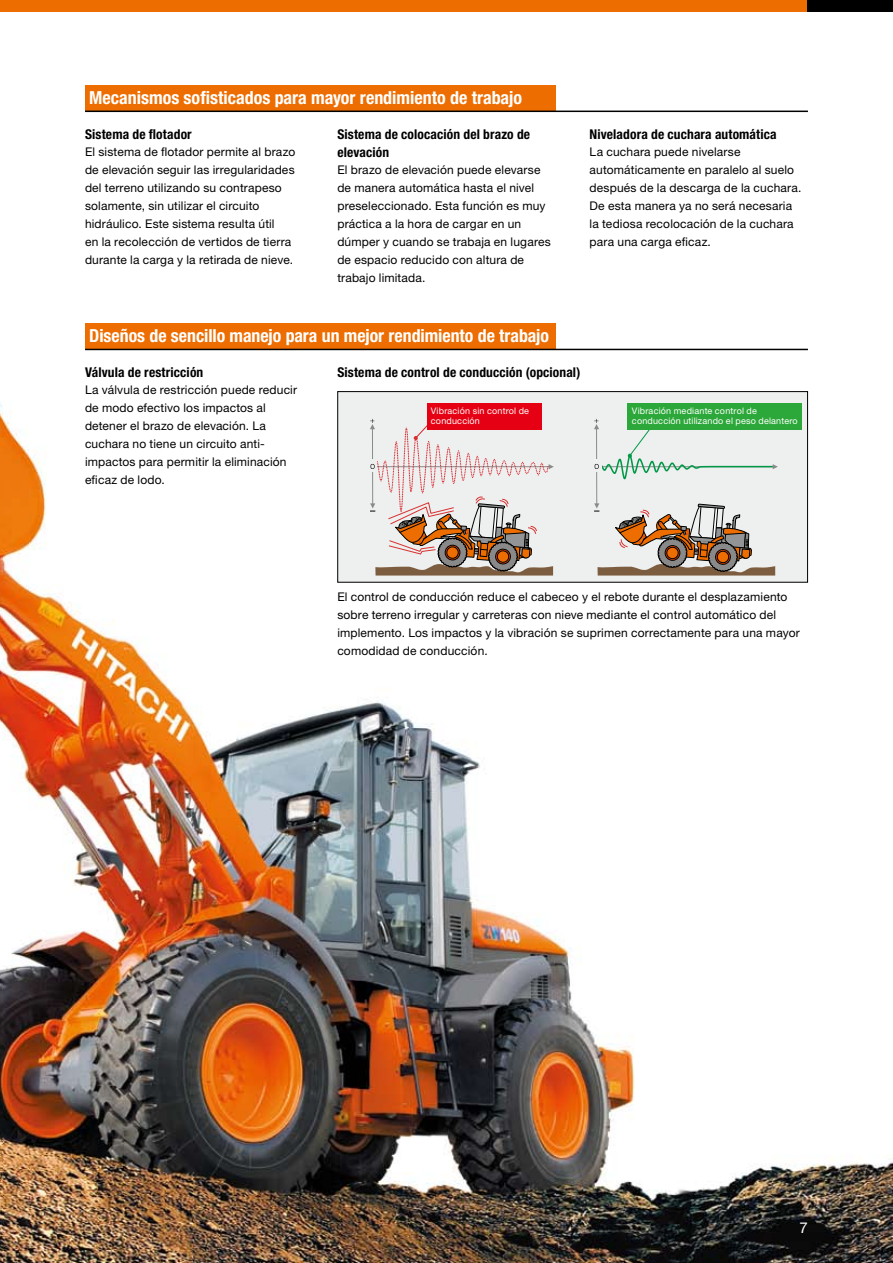
<style>
.page{position:relative;width:893px;height:1263px;background:#fff}
.page>*{position:absolute;margin:0;border:0;box-sizing:border-box;transform-origin:0 0}
.t1{font:700 condensed 18px "Helvetica Neue";color:#fff}
.t2{font:15px "Helvetica Neue";color:#fff}
.t3{font:700 condensed 13.5px/18px "Helvetica Neue";letter-spacing:.01em;color:#000}
.t4{font:12px/18px "Helvetica Neue";letter-spacing:.015em;color:#000}
.t5{font:9px/10.5px "Helvetica Neue";letter-spacing:.02em;color:#fff}
</style>
<div class="page">
<img style="left:0;top:348px;width:893px;height:915px">
<div style="left:0;top:0;width:893px;height:11px;background:#ed6d00"></div>
<div style="left:808px;top:0;width:85px;height:11px;background:#000"></div>
<div style="left:85px;top:323px;width:471px;height:26px;background:#ed6d00"></div>
<div style="left:85px;top:85px;width:471px;height:26px;background:#ed6d00"></div>
<hr style="left:85px;top:111px;width:723px;height:1px;background:#000">
<hr style="left:85px;top:349px;width:723px;height:1px;background:#000">
<div style="left:337px;top:391px;width:471px;height:192px;background:#eeefef"></div>
<hr style="left:596px;top:429px;width:1px;height:75px;background:#8a8b89">
<svg style="left:594px;top:419px;width:184px;height:60px"></svg>
<svg style="left:594px;top:503px;width:181px;height:72px"></svg>
<svg style="left:370px;top:419px;width:184px;height:156px"></svg>
<div style="left:337px;top:391px;width:471px;height:192px;border:1px solid #000"></div>
<div style="left:628px;top:403px;width:174px;height:27px;background:#2ca739"></div>
<div style="left:427px;top:403px;width:114px;height:27px;background:#e60013"></div>
<h1 class="t1" style="left:89px;top:87px;width:434px">Mecanismos sofisticados para mayor rendimiento de trabajo</h1>
<p class="t3" style="left:85px;top:125px;width:108px">Sistema de flotador</p>
<p class="t4" style="left:85px;top:142px;width:212px">El sistema de flotador permite al brazo de elevación seguir las irregularidades del terreno utilizando su contrapeso solamente, sin utilizar el circuito hidráulico. Este sistema resulta útil<br>en la recolección de vertidos de tierra durante la carga y la retirada de nieve.</p>
<p class="t3" style="left:337px;top:125px;width:194px">Sistema de colocación del brazo de elevación</p>
<p class="t4" style="left:337px;top:160px;width:215px">El brazo de elevación puede elevarse de manera automática hasta el nivel preseleccionado. Esta función es muy práctica a la hora de cargar en un dúmper y cuando se trabaja en lugares de espacio reducido con altura de trabajo limitada.</p>
<p class="t3" style="left:590px;top:125px;width:189px">Niveladora de cuchara automática</p>
<p class="t4" style="left:590px;top:142px;width:213px">La cuchara puede nivelarse automáticamente en paralelo al suelo después de la descarga de la cuchara.<br>De esta manera ya no será necesaria la tediosa recolocación de la cuchara para una carga eficaz.</p>
<h1 class="t1" style="left:89px;top:325px;width:461px">Diseños de sencillo manejo para un mejor rendimiento de trabajo</h1>
<p class="t3" style="left:85px;top:363px;width:120px">Válvula de restricción</p>
<p class="t4" style="left:85px;top:381px;width:214px">La válvula de restricción puede reducir de modo efectivo los impactos al detener el brazo de elevación. La cuchara no tiene un circuito anti&shy;impactos para permitir la eliminación eficaz de lodo.</p>
<p class="t3" style="left:337px;top:363px;width:245px">Sistema de control de conducción (opcional)</p>
<p class="t5" style="left:431px;top:405px;width:100px">Vibración sin control de conducción</p>
<p class="t5" style="left:632px;top:405px;width:167px">Vibración mediante control de conducción utilizando el peso delantero</p>
<p class="t4" style="left:337px;top:588px;width:464px">El control de conducción reduce el cabeceo y el rebote durante el desplazamiento sobre terreno irregular y carreteras con nieve mediante el control automático del implemento. Los impactos y la vibración se suprimen correctamente para una mayor comodidad de conducción.</p>
<p class="t2" style="left:800px;top:1219px;width:10px">7</p>
</div>
